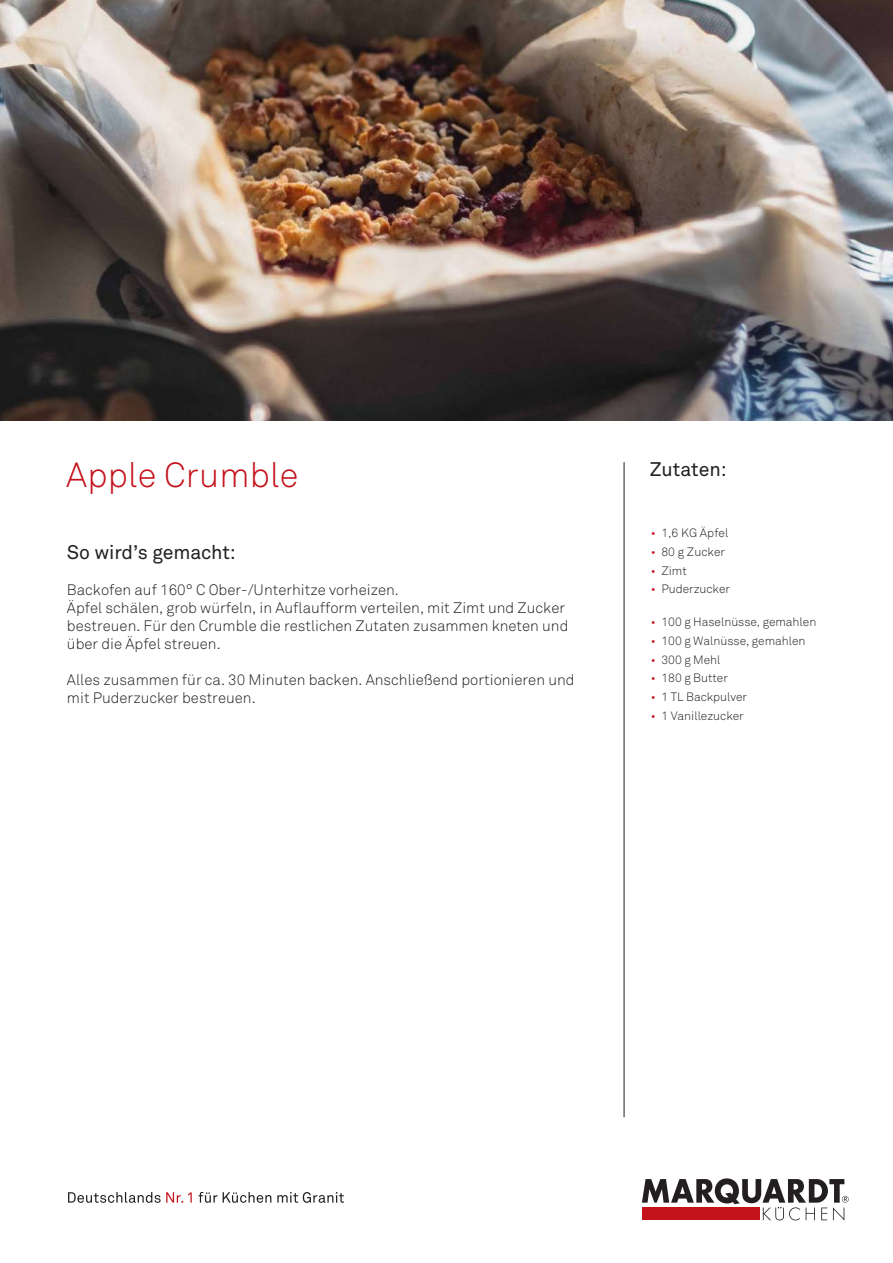
<style>
.page{position:relative;width:893px;height:1263px;background:#fff}
.page>*{position:absolute;margin:0;border:0;box-sizing:border-box;transform-origin:0 0}
.t1{font:300 34.5px "Akkurat Std";letter-spacing:.005em;color:#c4121a}
.t2{font:19.5px "Akkurat Std";letter-spacing:-.01em;color:#231f20}
.t3{font:300 15px/18px "Akkurat Std";color:#231f20}
.t4{font:300 12px "Akkurat Std";letter-spacing:-.005em;color:#231f20}
.s1{color:#c4121a}
</style>
<div class="page">
<img style="left:0;top:0;width:893px;height:420px">
<svg style="left:642px;top:1178px;width:207px;height:42px"></svg>
<svg style="left:198px;top:1192px;width:146px;height:11px"></svg>
<svg style="left:68px;top:1192px;width:124px;height:11px"></svg>
<hr style="left:624px;top:462px;width:1px;height:655px;background:#231f20">
<h1 class="t1" style="left:66px;top:455px;width:234px">Apple Crumble</h1>
<h2 class="t2" style="left:67px;top:540px;width:170px">So wird’s gemacht:</h2>
<p class="t3" style="left:67px;top:581px;width:503px">Backofen auf 160° C Ober-/Unterhitze vorheizen.<br>Äpfel schälen, grob würfeln, in Auflaufform verteilen, mit Zimt und Zucker bestreuen. Für den Crumble die restlichen Zutaten zusammen kneten und über die Äpfel streuen.</p>
<p class="t3" style="left:67px;top:671px;width:509px">Alles zusammen für ca. 30 Minuten backen. Anschließend portionieren und mit Puderzucker bestreuen.</p>
<h2 class="t2" style="left:650px;top:458px;width:79px">Zutaten:</h2>
<p class="t4" style="left:651px;top:526px;width:79px"><span class="s1">•</span> 1,6 KG Äpfel</p>
<p class="t4" style="left:651px;top:545px;width:76px"><span class="s1">•</span> 80 g Zucker</p>
<p class="t4" style="left:651px;top:563px;width:37px"><span class="s1">•</span> Zimt</p>
<p class="t4" style="left:651px;top:582px;width:81px"><span class="s1">•</span> Puderzucker</p>
<p class="t4" style="left:651px;top:615px;width:167px"><span class="s1">•</span> 100 g Haselnüsse, gemahlen</p>
<p class="t4" style="left:651px;top:634px;width:156px"><span class="s1">•</span> 100 g Walnüsse, gemahlen</p>
<p class="t4" style="left:651px;top:652px;width:71px"><span class="s1">•</span> 300 g Mehl</p>
<p class="t4" style="left:651px;top:671px;width:78px"><span class="s1">•</span> 180 g Butter</p>
<p class="t4" style="left:651px;top:690px;width:98px"><span class="s1">•</span> 1 TL Backpulver</p>
<p class="t4" style="left:651px;top:708px;width:94px"><span class="s1">•</span> 1 Vanillezucker</p>
</div>
